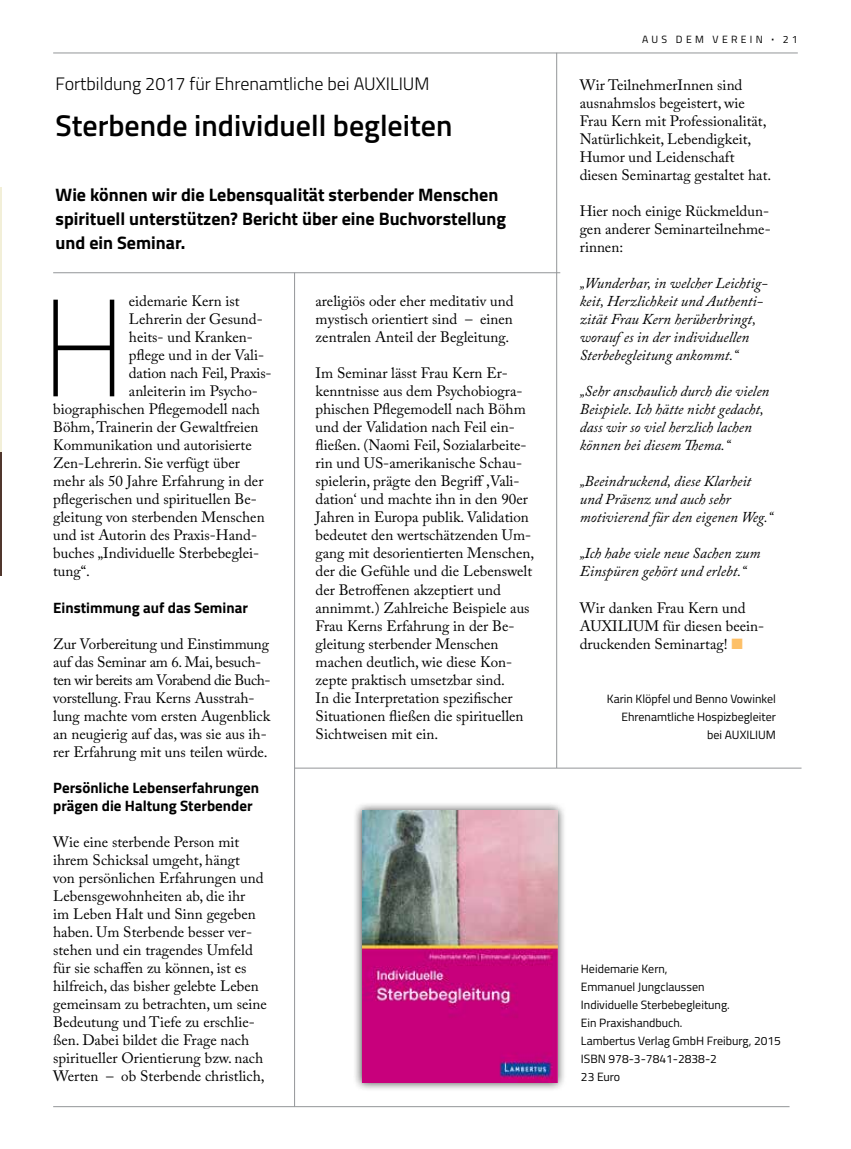
<style>
.page{position:relative;width:851px;height:1149px;background:#fff}
.page>*{position:absolute;margin:0;border:0;box-sizing:border-box;transform-origin:0 0}
.t1{font:100 138px "Titillium";color:#000;scale:.9 1}
.t2{font:600 30px "Titillium";color:#000}
.t3{font:700 18px/24px "Titillium";color:#000}
.t4{font:300 18px "Titillium";color:#000}
.t5{font:15px/18px "Adobe Caslon Pro";color:#000}
.t6{font:italic 15px/18px "Adobe Caslon Pro";color:#000}
.t7{font:700 15px/18px "Titillium";color:#000}
.t8{font:12px/18px "Titillium";color:#000;text-align:right}
.t9{font:10.5px "Titillium";letter-spacing:.31em;color:#000}
.s1{font-weight:700}
.s2{color:#fdc068}
</style>
<div class="page">
<hr style="left:556px;top:53px;width:1px;height:714px;background:#939598">
<hr style="left:294px;top:272px;width:1px;height:834px;background:#939598">
<hr style="left:53px;top:1105px;width:736px;height:1px;background:#939598">
<hr style="left:53px;top:53px;width:744px;height:1px;background:#939598">
<hr style="left:53px;top:272px;width:507px;height:1px;background:#939598">
<hr style="left:294px;top:767px;width:507px;height:1px;background:#939598">
<hr style="left:0;top:188px;width:2px;height:388px;background:#f2efd8">
<hr style="left:0;top:452px;width:2px;height:124px;background:#50362d">
<div style="left:353px;top:801px;width:213px;height:289px;background:#000;opacity:.75"></div>
<img style="left:362px;top:810px;width:195px;height:271px">
<p class="t4" style="left:56px;top:71px;width:375px">Fortbildung 2017 für Ehrenamtliche bei AUXILIUM</p>
<h2 class="t2" style="left:56px;top:103px;width:398px">Sterbende individuell begleiten</h2>
<p class="t3" style="left:56px;top:182px;width:452px">Wie können wir die Lebensqualität sterbender Menschen spirituell unterstützen? Bericht über eine Buchvorstellung und ein Seminar.</p>
<p class="t5" style="left:129px;top:292px;width:112px">eidemarie Kern ist</p>
<p class="t5" style="left:129px;top:310px;width:135px">Lehrerin der Gesund-</p>
<p class="t5" style="left:129px;top:328px;width:125px">heits- und Kranken-</p>
<p class="t5" style="left:129px;top:346px;width:137px">pflege und in der Vali-</p>
<p class="t5" style="left:129px;top:364px;width:144px">dation nach Feil, Praxis-</p>
<p class="t5" style="left:129px;top:382px;width:130px">anleiterin im Psycho-</p>
<p class="t5" style="left:53px;top:400px;width:208px">biographischen Pflegemodell nach</p>
<p class="t5" style="left:53px;top:418px;width:207px">Böhm, Trainerin der Gewaltfreien</p>
<p class="t5" style="left:53px;top:436px;width:200px">Kommunikation und autorisierte</p>
<p class="t5" style="left:53px;top:454px;width:188px">Zen-Lehrerin. Sie verfügt über</p>
<p class="t5" style="left:53px;top:472px;width:212px">mehr als 50 Jahre Erfahrung in der</p>
<p class="t5" style="left:53px;top:490px;width:205px">pflegerischen und spirituellen Be-</p>
<p class="t5" style="left:53px;top:508px;width:213px">gleitung von sterbenden Menschen</p>
<p class="t5" style="left:53px;top:526px;width:205px">und ist Autorin des Praxis-Hand-</p>
<p class="t5" style="left:53px;top:544px;width:207px">buches „Individuelle Sterbebeglei-</p>
<p class="t5" style="left:53px;top:562px;width:38px">tung“.</p>
<p class="t7" style="left:53px;top:597px;width:196px">Einstimmung auf das Seminar</p>
<p class="t5" style="left:53px;top:634px;width:219px">Zur Vorbereitung und Einstimmung auf das Seminar am 6. Mai, besuch&shy;ten wir bereits am Vorabend die Buch&shy;vorstellung. Frau Kerns Ausstrah&shy;lung machte vom ersten Augenblick an neugierig auf das, was sie aus ih&shy;rer Erfahrung mit uns teilen würde.</p>
<p class="t7" style="left:53px;top:777px;width:207px">Persönliche Lebenserfahrungen prägen die Haltung Sterbender</p>
<p class="t5" style="left:53px;top:832px;width:215px">Wie eine sterbende Person mit ihrem Schicksal umgeht, hängt<br>von persönlichen Erfahrungen und<br>Lebensgewohnheiten ab, die ihr<br>im Leben Halt und Sinn gegeben haben. Um Sterbende besser ver&shy;stehen und ein tragendes Umfeld für sie schaffen zu können, ist es hilfreich, das bisher gelebte Leben gemeinsam zu betrachten, um seine<br>Bedeutung und Tiefe zu erschlie&shy;ßen. Dabei bildet die Frage nach spiritueller Orientierung bzw. nach<br>Werten – ob Sterbende christlich,</p>
<h1 class="t1" style="left:42px;top:249px;width:95px">H</h1>
<p class="t5" style="left:315px;top:292px;width:199px;text-align:justify">areligiös oder eher meditativ und mystisch orientiert sind – einen zentralen Anteil der Begleitung.</p>
<p class="t5" style="left:315px;top:364px;width:220px">Im Seminar lässt Frau Kern Er&shy;kenntnisse aus dem Psychobiogra&shy;phischen Pflegemodell nach Böhm und der Validation nach Feil ein&shy;fließen. (Naomi Feil, Sozialarbeite&shy;rin und US-amerikanische Schau&shy;spielerin, prägte den Begriff ,Vali&shy;dation‘ und machte ihn in den 90er Jahren in Europa publik. Validation bedeutet den wertschätzenden Um&shy;gang mit desorientierten Menschen, der die Gefühle und die Lebenswelt der Betroffenen akzeptiert und annimmt.) Zahlreiche Beispiele aus Frau Kerns Erfahrung in der Be&shy;gleitung sterbender Menschen machen deutlich, wie diese Kon&shy;zepte praktisch umsetzbar sind.<br>In die Interpretation spezifischer Situationen fließen die spirituellen Sichtweisen mit ein.</p>
<p class="t9" style="left:642px;top:31px;width:157px">AUS DEM VEREIN <span class="s1">·</span> 21</p>
<p class="t5" style="left:579px;top:76px;width:193px">Wir TeilnehmerInnen sind ausnahmslos begeistert, wie<br>Frau Kern mit Professionalität,<br>Natürlichkeit, Lebendigkeit,<br>Humor und Leidenschaft diesen Seminartag gestaltet hat.</p>
<p class="t5" style="left:579px;top:202px;width:192px">Hier noch einige Rückmeldun&shy;gen anderer Seminarteilnehme&shy;rinnen:</p>
<p class="t6" style="left:579px;top:274px;width:189px">„Wunderbar, in welcher Leichtig&shy;keit, Herzlichkeit und Authenti&shy;zität Frau Kern herüberbringt, worauf es in der individuellen<br>Sterbebegleitung ankommt.“</p>
<p class="t6" style="left:579px;top:382px;width:191px">„Sehr anschaulich durch die vielen<br>Beispiele. Ich hätte nicht gedacht, dass wir so viel herzlich lachen können bei diesem Thema.“</p>
<p class="t6" style="left:579px;top:472px;width:194px">„Beeindruckend, diese Klarheit und Präsenz und auch sehr motivierend für den eigenen Weg.“</p>
<p class="t6" style="left:579px;top:544px;width:182px">„Ich habe viele neue Sachen zum<br>Einspüren gehört und erlebt.“</p>
<p class="t5" style="left:579px;top:598px;width:186px">Wir danken Frau Kern und<br>AUXILIUM für diesen beein&shy;druckenden Seminartag! <span class="s2">■</span></p>
<p class="t8" style="left:606px;top:688px;width:170px">Karin Klöpfel und Benno Vowinkel<br>Ehrenamtliche Hospizbegleiter bei AUXILIUM</p>
<p class="t8" style="left:581px;top:958px;width:201px;text-align:left">Heidemarie Kern,<br>Emmanuel Jungclaussen<br>Individuelle Sterbebegleitung.<br>Ein Praxishandbuch.<br>Lambertus Verlag GmbH Freiburg, 2015<br>ISBN 978-3-7841-2838-2<br>23 Euro</p>
</div>
